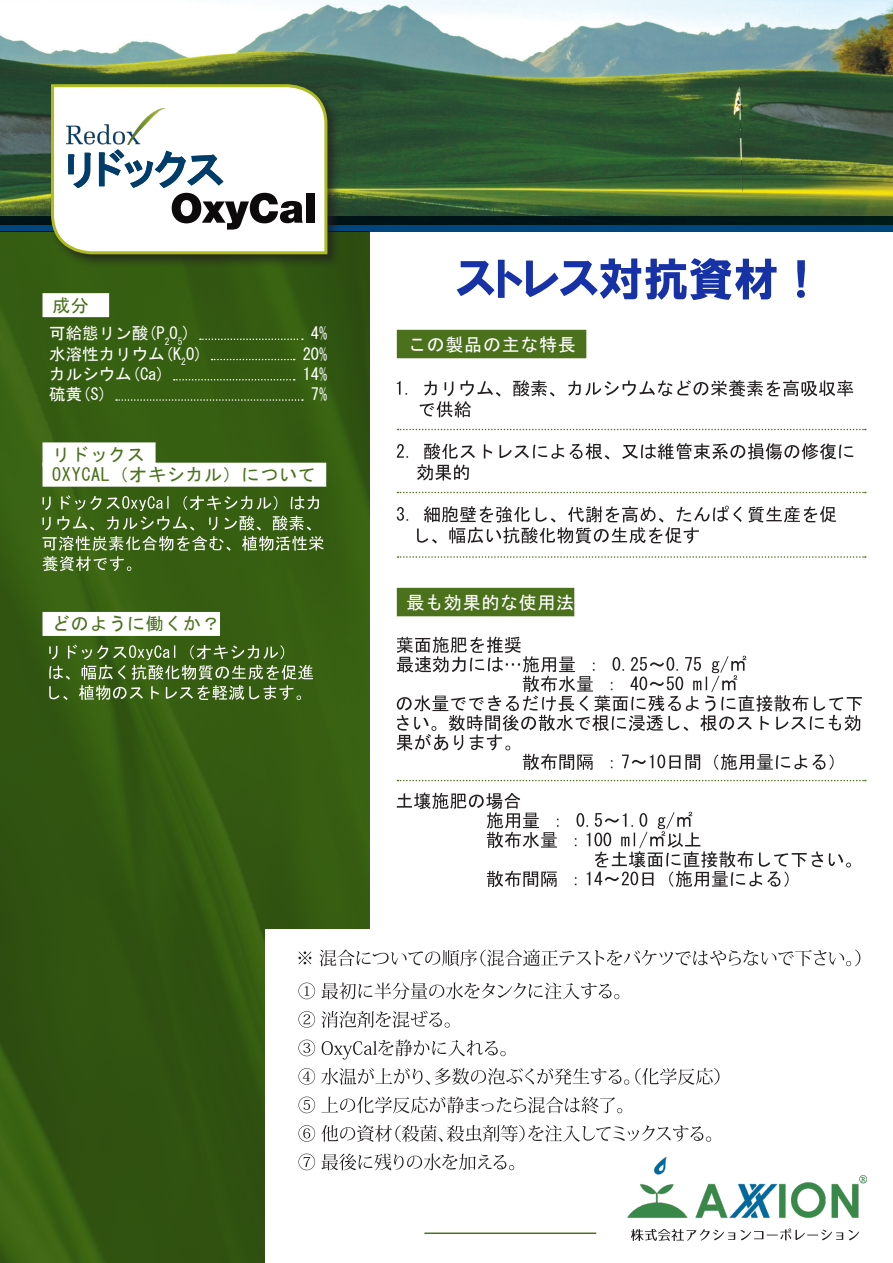
<style>
.page{position:relative;width:893px;height:1263px;background:#fff}
.page>*{position:absolute;margin:0;border:0;box-sizing:border-box;transform-origin:0 0}
.t1{font:18px "MS Gothic";letter-spacing:.04em;color:#4b711c}
.t2{font:18px "MS Gothic";letter-spacing:.04em;color:#fff}
.t3{font:16.5px "MS Gothic";color:#fff}
</style>
<div class="page">
<img style="left:0;top:0;width:893px;height:217px">
<div style="left:0;top:232px;width:370px;height:1031px;background:#345a11"></div>
<svg style="left:0;top:217px;width:893px;height:15px;background:#002b46"></svg>
<div style="left:397px;top:330px;width:189px;height:28px;background:#4b711c"></div>
<svg style="left:398px;top:429px;width:468px;height:1px"></svg>
<svg style="left:398px;top:492px;width:468px;height:1px"></svg>
<svg style="left:398px;top:556px;width:468px;height:2px"></svg>
<div style="left:397px;top:588px;width:177px;height:28px;background:#4b711c"></div>
<svg style="left:398px;top:780px;width:468px;height:1px"></svg>
<svg style="left:397px;top:380px;width:456px;height:37px"></svg>
<svg style="left:397px;top:443px;width:456px;height:37px"></svg>
<svg style="left:397px;top:506px;width:439px;height:37px"></svg>
<svg style="left:397px;top:637px;width:465px;height:133px"></svg>
<svg style="left:397px;top:793px;width:454px;height:94px"></svg>
<div style="left:43px;top:293px;width:66px;height:24px;background:#fff"></div>
<svg style="left:200px;top:338px;width:103px;height:2px"></svg>
<svg style="left:212px;top:359px;width:83px;height:1px"></svg>
<svg style="left:174px;top:379px;width:121px;height:1px"></svg>
<svg style="left:116px;top:399px;width:187px;height:2px"></svg>
<div style="left:43px;top:442px;width:113px;height:24px;background:#fff"></div>
<div style="left:43px;top:463px;width:283px;height:24px;background:#fff"></div>
<div style="left:43px;top:612px;width:177px;height:24px;background:#fff"></div>
<svg style="left:43px;top:495px;width:281px;height:76px"></svg>
<svg style="left:49px;top:645px;width:264px;height:55px"></svg>
<div style="left:48px;top:81px;width:293px;height:187px;background:#231f20;opacity:.75"></div>
<svg style="left:50px;top:83px;width:279px;height:173px"></svg>
<div style="left:265px;top:929px;width:626px;height:334px;background:#fff"></div>
<svg style="left:457px;top:258px;width:348px;height:42px"></svg>
<svg style="left:67px;top:152px;width:24px;height:37px"></svg>
<img style="left:67px;top:108px;width:142px;height:37px">
<svg style="left:98px;top:148px;width:205px;height:82px"></svg>
<div style="left:306px;top:193px;width:8px;height:30px;background:#0c0a0a"></div>
<svg style="left:298px;top:949px;width:562px;height:17px"></svg>
<svg style="left:298px;top:982px;width:321px;height:17px"></svg>
<svg style="left:298px;top:1010px;width:152px;height:18px"></svg>
<svg style="left:298px;top:1039px;width:208px;height:20px"></svg>
<svg style="left:298px;top:1068px;width:421px;height:17px"></svg>
<svg style="left:298px;top:1096px;width:324px;height:17px"></svg>
<svg style="left:298px;top:1125px;width:413px;height:17px"></svg>
<svg style="left:298px;top:1153px;width:216px;height:17px"></svg>
<hr style="left:424px;top:1232px;width:172px;height:2px;background:#4b711c">
<img style="left:627px;top:1156px;width:239px;height:62px">
<svg style="left:631px;top:1228px;width:228px;height:13px"></svg>
<p class="t1" style="left:52px;top:296px;width:38px">成分</p>
<p class="t3" style="left:49px;top:325px;width:143px">可給態リン酸(P<sub>2</sub>O<sub>5</sub>)</p>
<p class="t3" style="left:311px;top:325px;width:18px">4%</p>
<p class="t3" style="left:49px;top:345px;width:155px">水溶性カリウム(K<sub>2</sub>O)</p>
<p class="t3" style="left:303px;top:345px;width:26px">20%</p>
<p class="t3" style="left:49px;top:366px;width:117px">カルシウム(Ca)</p>
<p class="t3" style="left:303px;top:366px;width:26px">14%</p>
<p class="t3" style="left:49px;top:386px;width:59px">硫黄(S)</p>
<p class="t3" style="left:311px;top:386px;width:18px">7%</p>
<p class="t1" style="left:52px;top:445px;width:94px">リドックス</p>
<p class="t1" style="left:52px;top:466px;width:265px">OXYCAL（オキシカル）について</p>
<p class="t1" style="left:52px;top:615px;width:169px">どのように働くか？</p>
<p class="t2" style="left:408px;top:336px;width:169px">この製品の主な特長</p>
<p class="t2" style="left:406px;top:594px;width:169px">最も効果的な使用法</p>
</div>
